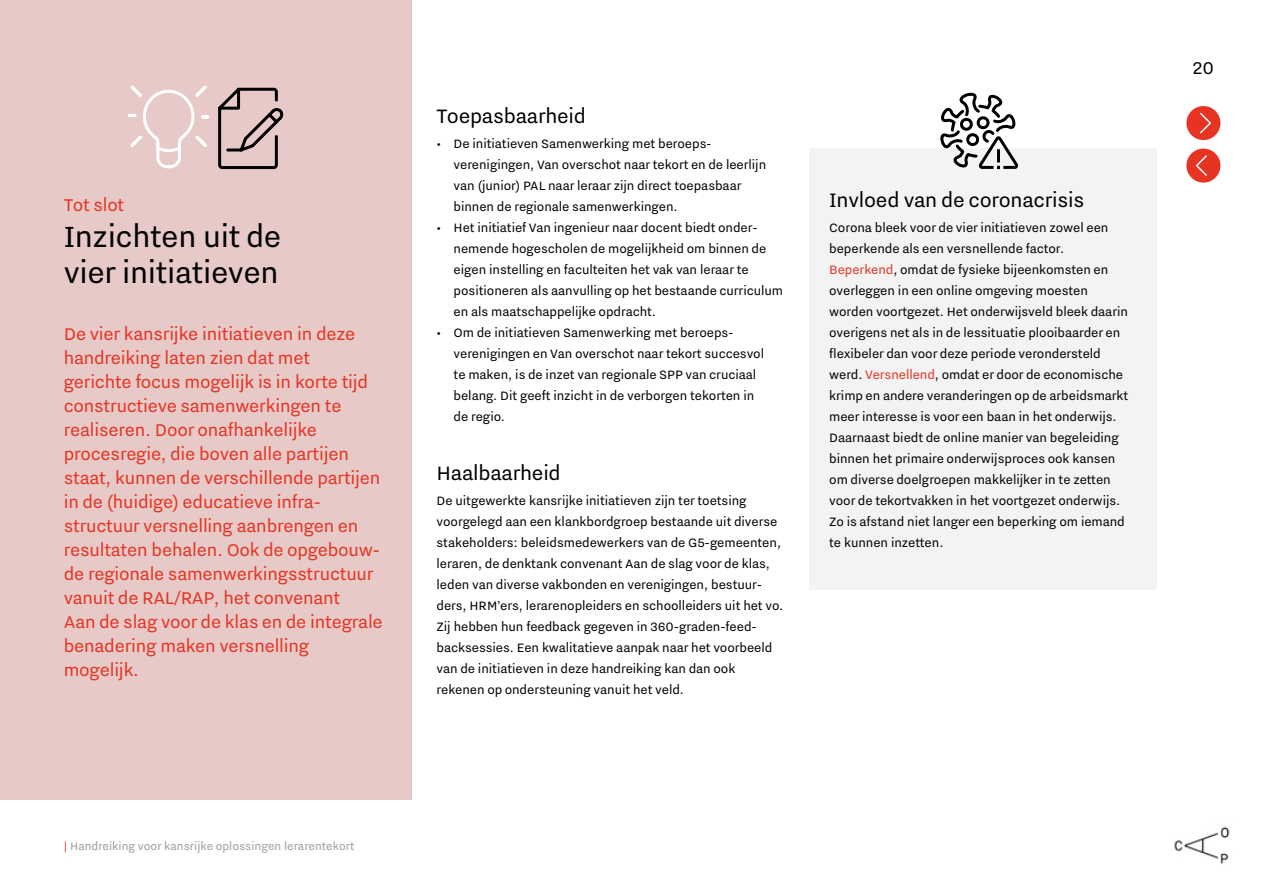
<style>
.page{position:relative;width:1263px;height:893px;background:#fff}
.page>*{position:absolute;margin:0;border:0;box-sizing:border-box;transform-origin:0 0}
.Inleiding{font:36px/36px "Nitti Grotesk";letter-spacing:-.01em;color:#000}
.Tussenkopje{font:24px "Nitti Grotesk";letter-spacing:-.01em;color:#000}
.Inleiding-2{font:21px/24px "Nitti Grotesk";letter-spacing:-.01em;color:#e63322}
.Heading_groot_rood{font:21px "Nitti Grotesk";color:#000}
.Body_tekst{font:15px/21px "Nitti Grotesk";letter-spacing:-.005em;color:#000}
.t1{font:13.5px "Nitti Grotesk";color:#9d9d9c}
.s1{color:#e63322}
</style>
<div class="page">
<div style="left:1186px;top:106px;width:34px;height:34px;background:#e63322;border-radius:50%"></div>
<svg style="left:1200px;top:112px;width:12px;height:22px"></svg>
<div style="left:1186px;top:149px;width:34px;height:34px;background:#e63322;border-radius:50%"></div>
<svg style="left:1195px;top:155px;width:12px;height:21px"></svg>
<img style="left:1174px;top:826px;width:56px;height:38px">
<div style="left:0;top:0;width:411px;height:799px;background:#e7c9c8"></div>
<div style="left:809px;top:148px;width:348px;height:441px;background:#f3f3f4"></div>
<svg style="left:940px;top:92px;width:79px;height:78px"></svg>
<svg style="left:128px;top:85px;width:156px;height:85px"></svg>
<p class="Inleiding-2" style="left:64px;top:192px;width:62px">Tot slot</p>
<p class="Inleiding" style="left:64px;top:218px;width:219px">Inzichten uit de vier initiatieven</p>
<p class="Inleiding-2" style="left:64px;top:321px;width:320px">De vier kansrijke initiatieven in deze handreiking laten zien dat met gerichte focus mogelijk is in korte tijd constructieve samenwerkingen te realiseren. Door onafhankelijke procesregie, die boven alle partijen staat, kunnen de verschillende partijen in de (huidige) educatieve infra&shy;structuur versnelling aanbrengen en resultaten behalen. Ook de opgebouw&shy;de regionale samenwerkingsstructuur vanuit de RAL/RAP, het convenant<br>Aan de slag voor de klas en de integrale benadering maken versnelling mogelijk.</p>
<p class="Tussenkopje" style="left:437px;top:102px;width:151px">Toepasbaarheid</p>
<p class="Body_tekst" style="left:454px;top:133px;width:314px;text-indent:-17px">• De initiatieven Samenwerking met beroeps&shy;verenigingen, Van overschot naar tekort en de leerlijn van (junior) PAL naar leraar zijn direct toepasbaar binnen de regionale samenwerkingen.</p>
<p class="Body_tekst" style="left:454px;top:217px;width:331px;text-indent:-17px">• Het initiatief Van ingenieur naar docent biedt onder&shy;nemende hogescholen de mogelijkheid om binnen de eigen instelling en faculteiten het vak van leraar te positioneren als aanvulling op het bestaande curriculum en als maatschappelijke opdracht.</p>
<p class="Body_tekst" style="left:454px;top:322px;width:312px;text-indent:-17px">• Om de initiatieven Samenwerking met beroeps&shy;verenigingen en Van overschot naar tekort succesvol te maken, is de inzet van regionale SPP van cruciaal belang. Dit geeft inzicht in de verborgen tekorten in de regio.</p>
<p class="Tussenkopje" style="left:437px;top:459px;width:126px">Haalbaarheid</p>
<p class="Body_tekst" style="left:437px;top:490px;width:348px">De uitgewerkte kansrijke initiatieven zijn ter toetsing voorgelegd aan een klankbordgroep bestaande uit diverse stakeholders: beleidsmedewerkers van de G5-gemeenten, leraren, de denktank convenant Aan de slag voor de klas, leden van diverse vakbonden en verenigingen, bestuur&shy;ders, HRM’ers, lerarenopleiders en schoolleiders uit het vo.<br>Zij hebben hun feedback gegeven in 360-graden-feed&shy;backsessies. Een kwalitatieve aanpak naar het voorbeeld van de initiatieven in deze handreiking kan dan ook rekenen op ondersteuning vanuit het veld.</p>
<p class="Tussenkopje" style="left:829px;top:186px;width:257px">Invloed van de coronacrisis</p>
<p class="Body_tekst" style="left:829px;top:217px;width:301px">Corona bleek voor de vier initiatieven zowel een beperkende als een versnellende factor.<br><span class="s1">Beperkend</span>, omdat de fysieke bijeenkomsten en overleggen in een online omgeving moesten worden voortgezet. Het onderwijsveld bleek daarin overigens net als in de lessituatie plooibaarder en flexibeler dan voor deze periode verondersteld werd. <span class="s1">Versnellend</span>, omdat er door de economische krimp en andere veranderingen op de arbeidsmarkt meer interesse is voor een baan in het onderwijs.<br>Daarnaast biedt de online manier van begeleiding binnen het primaire onderwijsproces ook kansen om diverse doelgroepen makkelijker in te zetten voor de tekortvakken in het voortgezet onderwijs.<br>Zo is afstand niet langer een beperking om iemand te kunnen inzetten.</p>
<p class="t1" style="left:64px;top:839px;width:292px"><span class="s1">|</span> Handreiking voor kansrijke oplossingen lerarentekort</p>
<p class="Heading_groot_rood" style="left:1193px;top:56px;width:23px">20</p>
</div>
